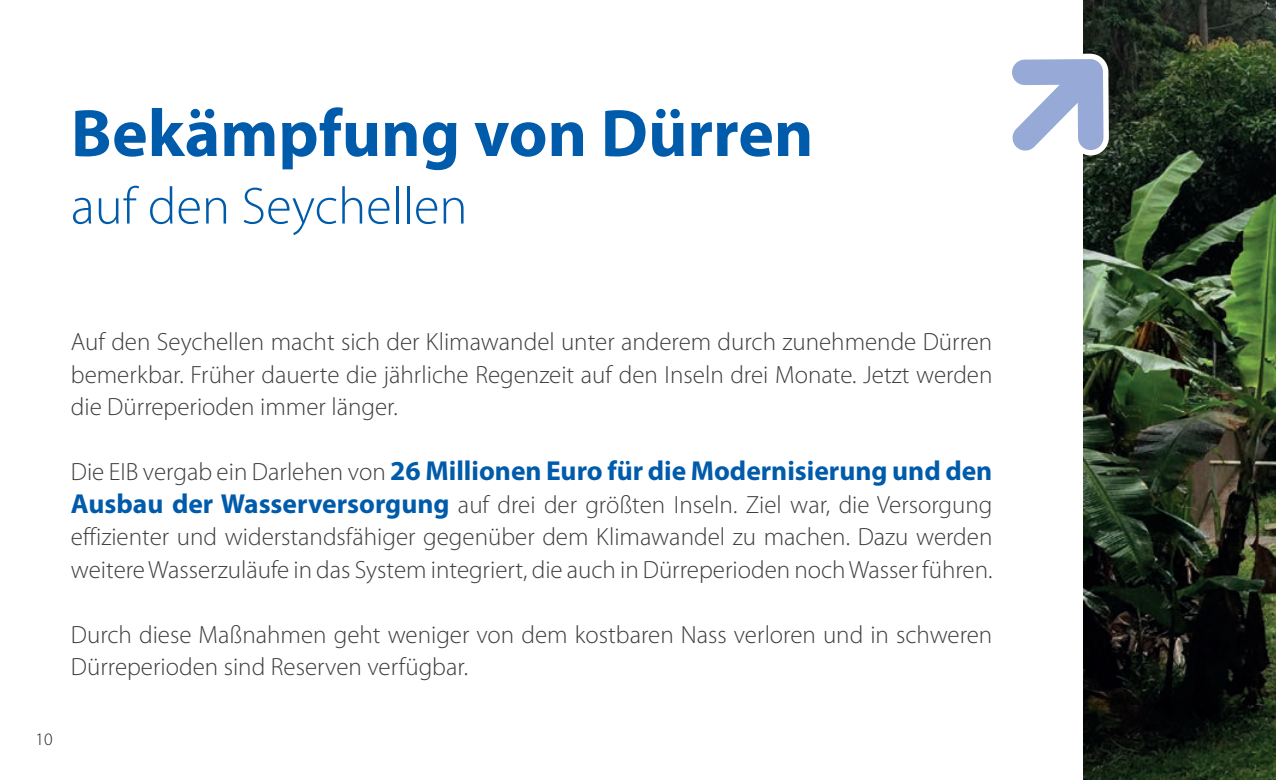
<style>
.page{position:relative;width:1276px;height:780px;background:#fff}
.page>*{position:absolute;margin:0;border:0;box-sizing:border-box;transform-origin:0 0}
.t1{font:700 67.5px "Myriad Pro";color:#015bab}
.t2{font:300 52.5px "Myriad Pro";color:#015bab}
.t3{font:700 27.5px "Myriad Pro";color:#015bab}
.t4{font:300 25px/32.5px "Myriad Pro";color:#3e3e3f;text-align:justify}
.t5{font:300 17.5px "Myriad Pro";color:#231f20}
.s1{font-weight:300;font-size:25px;color:#3e3e3f}
.s2{font-weight:700;font-size:27.5px;color:#015bab}
</style>
<div class="page">
<img style="left:1083px;top:0;width:193px;height:780px">
<svg style="left:1012px;top:52px;width:99px;height:728px"></svg>
<h1 class="t1" style="left:71px;top:95px;width:744px">Bekämpfung von Dürren</h1>
<h2 class="t2" style="left:71px;top:177px;width:398px">auf den Seychellen</h2>
<p class="t4" style="left:71px;top:326px;width:923px">Auf den Seychellen macht sich der Klimawandel unter anderem durch zunehmende Dürren bemerkbar. Früher dauerte die jährliche Regenzeit auf den Inseln drei Monate. Jetzt werden die Dürreperioden immer länger.</p>
<p class="t3" style="left:71px;top:455px;width:923px"><span class="s1">Die EIB vergab ein Darlehen von</span> 26 Millionen Euro für die Modernisierung und den</p>
<p class="t4" style="left:71px;top:488px;width:923px"><span class="s2">Ausbau der Wasserversorgung</span> auf drei der größten Inseln. Ziel war, die Versorgung effizienter und widerstandsfähiger gegenüber dem Klimawandel zu machen. Dazu werden weitere Wasserzuläufe in das System integriert, die auch in Dürreperioden noch Wasser führen.</p>
<p class="t4" style="left:71px;top:618px;width:923px">Durch diese Maßnahmen geht weniger von dem kostbaren Nass verloren und in schweren<br>Dürreperioden sind Reserven verfügbar.</p>
<p class="t5" style="left:35px;top:729px;width:19px">10</p>
</div>
